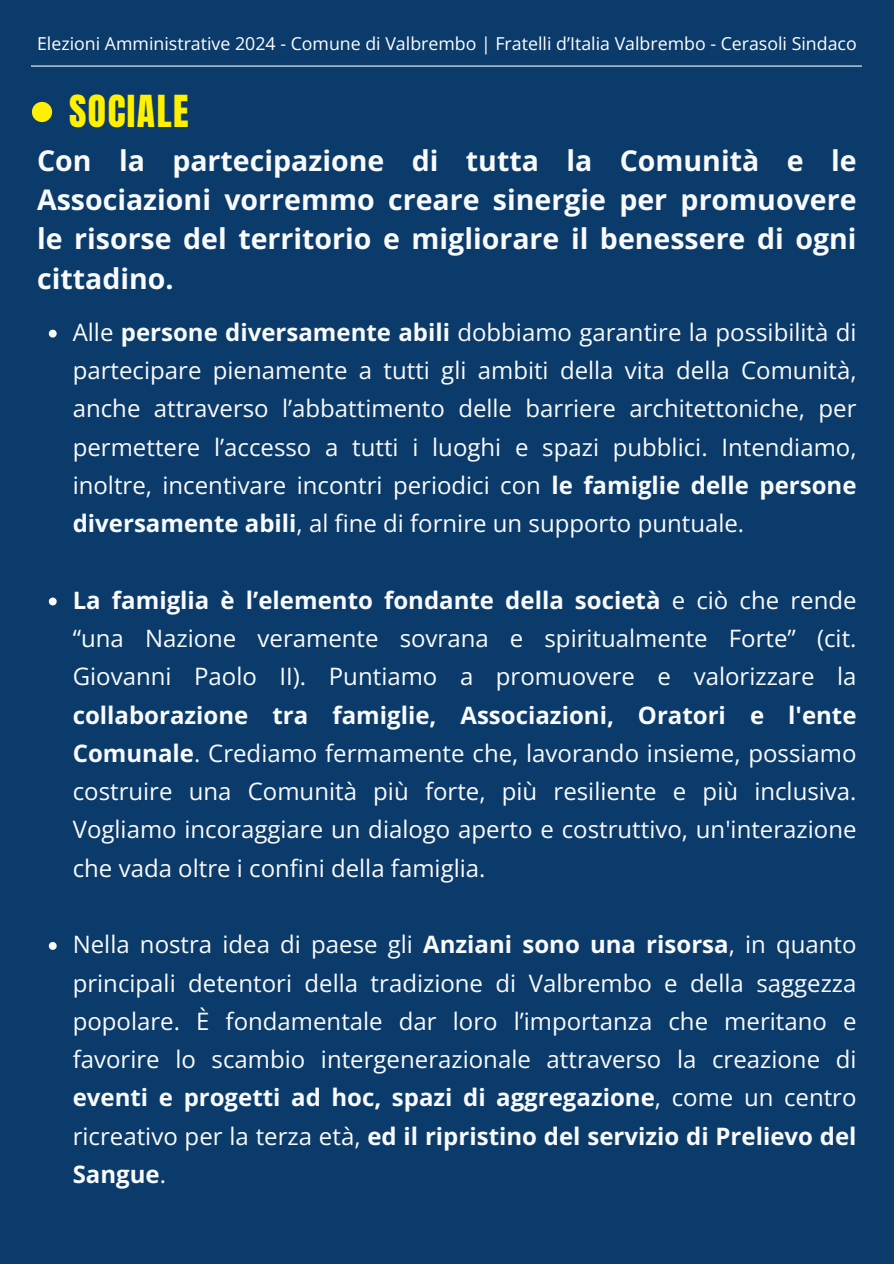
<style>
.page{position:relative;width:894px;height:1264px;background:#fff}
.page>*{position:absolute;margin:0;border:0;box-sizing:border-box;transform-origin:0 0}
.t1{font:37.5px "Anton";letter-spacing:.04em;color:#fff000}
.t2{font:700 28.5px/39.3px "Open Sans";color:#f9fafb;text-align:justify}
.t3{font:24px/38.2px "Open Sans";color:#f9fafb;text-align:justify}
.t4{font:17.7px "Open Sans";color:#fff}
.s1{font-weight:700}
</style>
<div class="page">
<div style="left:0;top:0;width:893px;height:1263px;background:#0b3b6a"></div>
<img style="left:32px;top:65px;width:829px;height:2px">
<svg style="left:32px;top:102px;width:20px;height:20px"></svg>
<svg style="left:49px;top:330px;width:8px;height:7px"></svg>
<svg style="left:49px;top:597px;width:8px;height:8px"></svg>
<svg style="left:49px;top:942px;width:8px;height:7px"></svg>
<p class="t4" style="left:37px;top:31px;width:821px">Elezioni Amministrative 2024 - Comune di Valbrembo | Fratelli d’Italia Valbrembo - Cerasoli Sindaco</p>
<p class="t1" style="left:69px;top:84px;width:121px">SOCIALE</p>
<p class="t2" style="left:37px;top:140px;width:820px">Con la partecipazione di tutta la Comunità e le Associazioni vorremmo creare sinergie per promuovere le risorse del territorio e migliorare il benessere di ogni cittadino.</p>
<p class="t3" style="left:73px;top:312px;width:785px">Alle <span class="s1">persone diversamente abili</span> dobbiamo garantire la possibilità di partecipare pienamente a tutti gli ambiti della vita della Comunità, anche attraverso l’abbattimento delle barriere architettoniche, per permettere l’accesso a tutti i luoghi e spazi pubblici. Intendiamo, inoltre, incentivare incontri periodici con <span class="s1">le famiglie delle persone diversamente abili</span>, al fine di fornire un supporto puntuale.</p>
<h1 class="t3" style="left:73px;top:580px;width:785px"><span class="s1">La famiglia è l’elemento fondante della società</span> e ciò che rende “una Nazione veramente sovrana e spiritualmente Forte” (cit.<br>Giovanni Paolo II). Puntiamo a promuovere e valorizzare la <span class="s1">collaborazione tra famiglie, Associazioni, Oratori e l'ente Comunale</span>. Crediamo fermamente che, lavorando insieme, possiamo costruire una Comunità più forte, più resiliente e più inclusiva.<br>Vogliamo incoraggiare un dialogo aperto e costruttivo, un'interazione che vada oltre i confini della famiglia.</h1>
<h2 class="t3" style="left:73px;top:924px;width:785px">Nella nostra idea di paese gli <span class="s1">Anziani sono una risorsa</span>, in quanto principali detentori della tradizione di Valbrembo e della saggezza popolare. È fondamentale dar loro l’importanza che meritano e favorire lo scambio intergenerazionale attraverso la creazione di <span class="s1">eventi e progetti ad hoc, spazi di aggregazione</span>, come un centro ricreativo per la terza età, <span class="s1">ed il ripristino del servizio di Prelievo del Sangue</span>.</h2>
</div>
